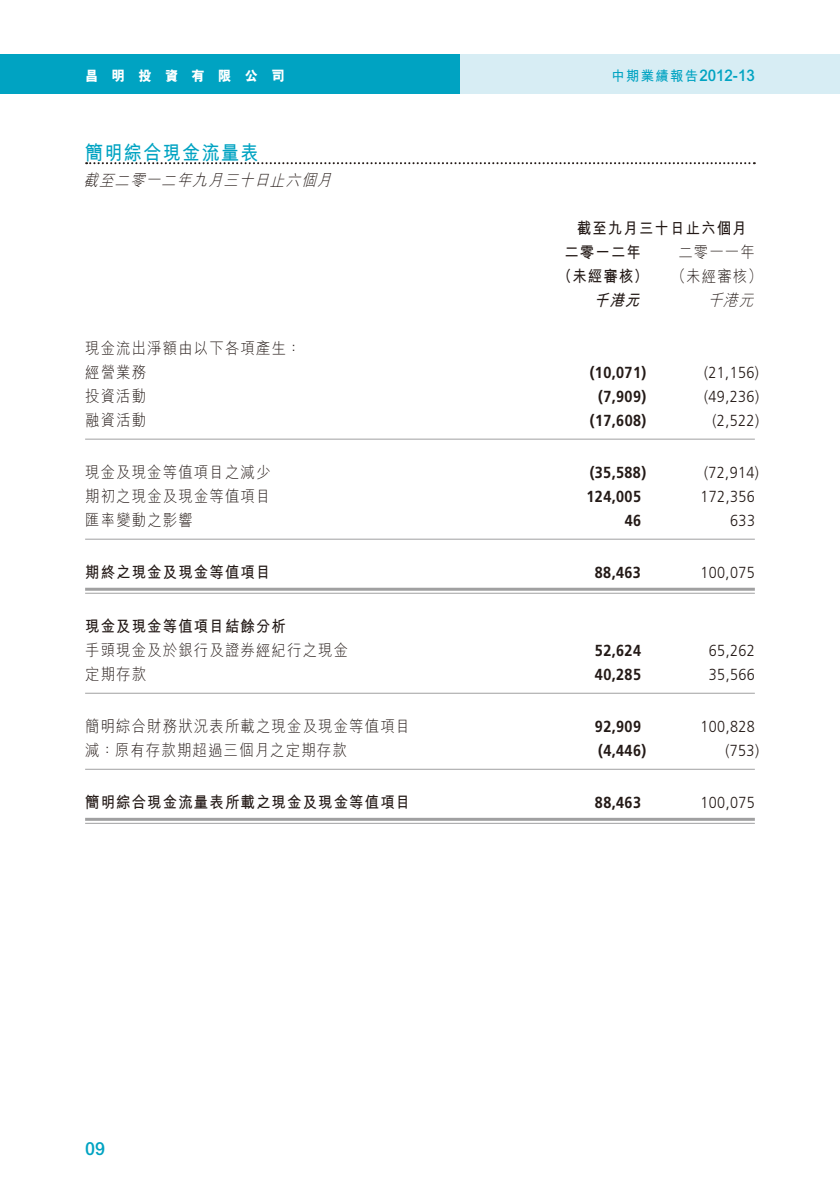
<style>
.page{position:relative;width:840px;height:1191px;background:#fff}
.page>*{position:absolute;margin:0;border:0;box-sizing:border-box;transform-origin:0 0}
.t1{font:700 20px "M Hei HK";letter-spacing:.08em;color:#00a3c2;scale:.9 1}
.t2{font:500 18px "Arial MT Std";color:#00a3c2}
.t3{font:300 16px "M Hei HK";letter-spacing:.08em;color:#231916;scale:.9 1}
.t4{font:300 16px "Frutiger LT Std";letter-spacing:.03em;color:#231916;scale:.9 1}
.t5{font:700 16px "Frutiger LT Std";letter-spacing:.03em;color:#231916;scale:.9 1}
.t6{font:700 16px "M Hei HK";letter-spacing:.08em;color:#231916;scale:.9 1}
.t7{font:italic 300 16px "M Hei HK";color:#231916;scale:.9 1}
.t8{font:500 16px "Arial MT Std";color:#00a3c2;scale:.95 1}
.t9{font:italic 700 16px "M Hei HK";color:#231916;scale:.9 1}
.t10{font:800 14px "M Hei HK";letter-spacing:1em;color:#fff;scale:.95 1}
.t11{font:700 14px "M Hei HK";letter-spacing:.1em;color:#00a3c2;scale:.95 1}
</style>
<div class="page">
<div style="left:459px;top:54px;width:380px;height:40px;background:#d7edf4"></div>
<div style="left:0;top:54px;width:459px;height:40px;background:#00a3c2"></div>
<svg style="left:86px;top:162px;width:668px;height:2px"></svg>
<hr style="left:85px;top:438px;width:669px;height:1px;background:#a0a0a1">
<hr style="left:85px;top:538px;width:669px;height:1px;background:#a0a0a1">
<hr style="left:85px;top:588px;width:669px;height:3px;background:#a0a0a1">
<hr style="left:85px;top:593px;width:669px;height:1px;background:#a0a0a1">
<hr style="left:85px;top:692px;width:669px;height:1px;background:#a0a0a1">
<hr style="left:85px;top:768px;width:669px;height:1px;background:#a0a0a1">
<hr style="left:85px;top:818px;width:669px;height:3px;background:#a0a0a1">
<hr style="left:85px;top:823px;width:669px;height:1px;background:#a0a0a1">
<p class="t10" style="left:85px;top:67px;width:211px">昌明投資有限公司</p>
<p class="t11" style="left:611px;top:66px;width:93px">中期業績報告</p>
<p class="t8" style="left:699px;top:66px;width:60px">2012-13</p>
<p class="t1" style="left:85px;top:138px;width:194px">簡明綜合現金流量表</p>
<p class="t7" style="left:83px;top:169px;width:283px">截至二零一二年九月三十日止六個月</p>
<p class="t6" style="left:576px;top:216px;width:190px">截至九月三十日止六個月</p>
<p class="t3" style="left:678px;top:241px;width:86px">二零一一年</p>
<p class="t6" style="left:564px;top:240px;width:86px">二零一二年</p>
<p class="t6" style="left:557px;top:264px;width:102px">（未經審核）</p>
<p class="t3" style="left:671px;top:265px;width:102px">（未經審核(</p>
<p class="t9" style="left:593px;top:288px;width:58px">千港元</p>
<p class="t7" style="left:707px;top:289px;width:58px">千港元</p>
<p class="t3" style="left:85px;top:337px;width:241px">現金流出淨額由以下各項產生：</p>
<p class="t3" style="left:85px;top:361px;width:69px">經營業務</p>
<p class="t5" style="left:589px;top:363px;width:64px">)10,071(</p>
<p class="t4" style="left:703px;top:363px;width:62px">)21,156(</p>
<p class="t3" style="left:85px;top:385px;width:69px">投資活動</p>
<p class="t5" style="left:598px;top:387px;width:55px">)7,909(</p>
<p class="t4" style="left:703px;top:387px;width:62px">)49,236(</p>
<p class="t3" style="left:85px;top:409px;width:69px">融資活動</p>
<p class="t5" style="left:589px;top:411px;width:64px">)17,608(</p>
<p class="t4" style="left:712px;top:411px;width:53px">)2,522(</p>
<p class="t3" style="left:85px;top:461px;width:207px">現金及現金等值項目之減少</p>
<p class="t5" style="left:589px;top:463px;width:64px">)35,588(</p>
<p class="t4" style="left:703px;top:463px;width:62px">)72,914(</p>
<p class="t3" style="left:85px;top:485px;width:207px">期初之現金及現金等值項目</p>
<p class="t5" style="left:586px;top:487px;width:62px">124,005</p>
<p class="t4" style="left:700px;top:487px;width:62px">172,356</p>
<p class="t3" style="left:85px;top:509px;width:121px">匯率變動之影響</p>
<p class="t5" style="left:624px;top:511px;width:20px">46</p>
<p class="t4" style="left:729px;top:511px;width:29px">633</p>
<p class="t6" style="left:85px;top:560px;width:207px">期終之現金及現金等值項目</p>
<p class="t6" style="left:85px;top:614px;width:224px">現金及現金等值項目結餘分析</p>
<p class="t5" style="left:594px;top:563px;width:53px">88,463</p>
<p class="t4" style="left:700px;top:563px;width:62px">100,075</p>
<p class="t3" style="left:85px;top:639px;width:293px">手頭現金及於銀行及證券經紀行之現金</p>
<p class="t5" style="left:594px;top:641px;width:53px">52,624</p>
<p class="t4" style="left:708px;top:641px;width:53px">65,262</p>
<p class="t3" style="left:85px;top:663px;width:69px">定期存款</p>
<p class="t5" style="left:594px;top:665px;width:53px">40,285</p>
<p class="t4" style="left:708px;top:665px;width:53px">35,566</p>
<p class="t3" style="left:85px;top:715px;width:362px">簡明綜合財務狀況表所載之現金及現金等值項目</p>
<p class="t5" style="left:594px;top:717px;width:53px">92,909</p>
<p class="t4" style="left:700px;top:717px;width:62px">100,828</p>
<p class="t3" style="left:85px;top:739px;width:292px">減：原有存款期超過三個月之定期存款</p>
<p class="t5" style="left:598px;top:741px;width:55px">)4,446(</p>
<p class="t4" style="left:725px;top:741px;width:39px">)753(</p>
<p class="t6" style="left:85px;top:790px;width:362px">簡明綜合現金流量表所載之現金及現金等值項目</p>
<p class="t5" style="left:594px;top:793px;width:53px">88,463</p>
<p class="t4" style="left:700px;top:793px;width:62px">100,075</p>
<p class="t2" style="left:85px;top:1138px;width:21px">09</p>
</div>
